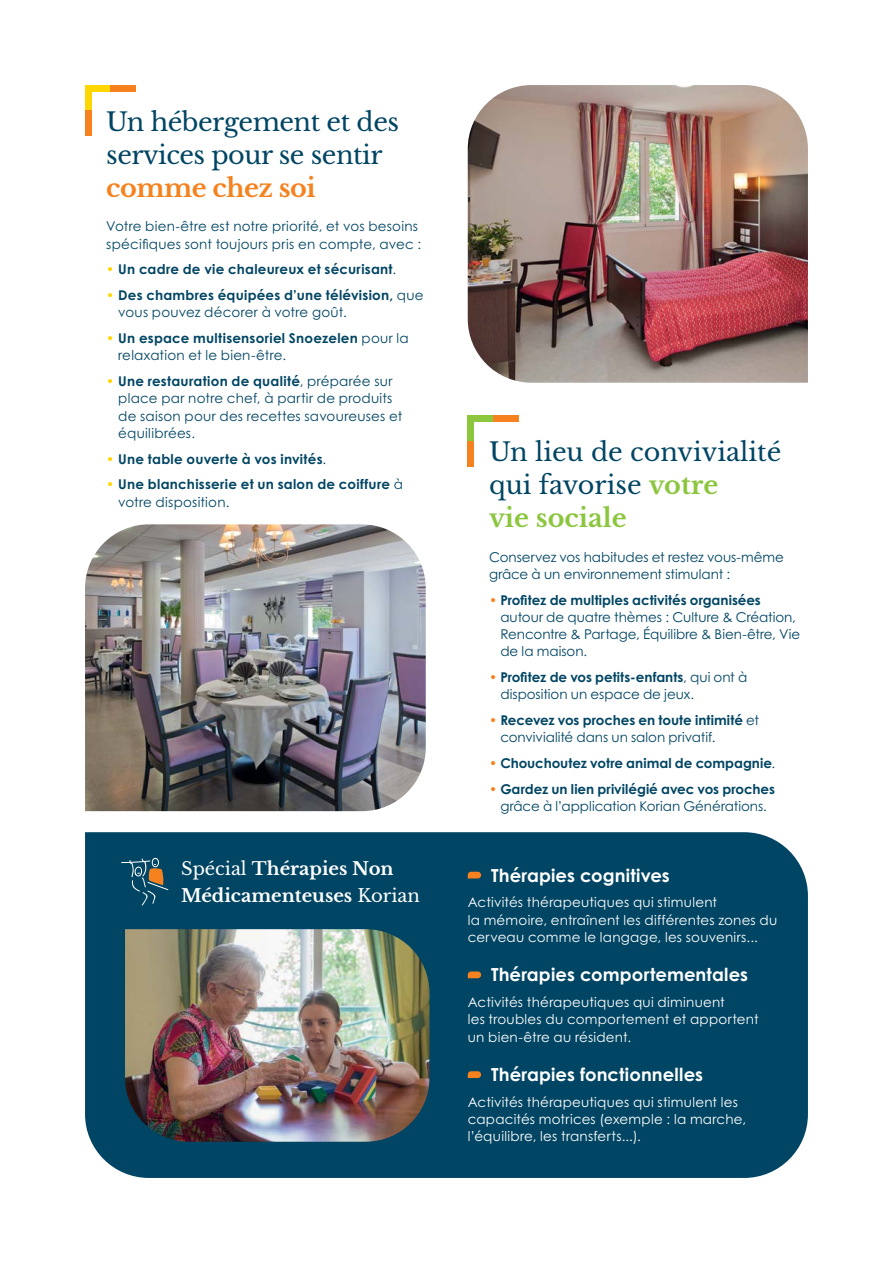
<style>
.page{position:relative;width:893px;height:1263px;background:#fff}
.page>*{position:absolute;margin:0;border:0;box-sizing:border-box;transform-origin:0 0}
.t1{font:25.5px/33px "Libre Baskerville";color:#004563}
.t2{font:25.5px/33px "Libre Baskerville";letter-spacing:-.02em;color:#004563}
.t3{font:700 25.5px "Libre Baskerville";letter-spacing:-.02em;color:#f5821f}
.t4{font:700 18px "Century Gothic Std";letter-spacing:.005em;color:#fff}
.t5{font:700 18px/27px "Libre Baskerville";color:#fff}
.t6{font:13.5px/17.2px "Century Gothic Std";color:#004563}
.t7{font:13.5px/17.2px "Century Gothic Std";letter-spacing:.015em;color:#fff}
.t8{font:700 13.5px/17.2px "Century Gothic Std";letter-spacing:.015em;color:#004563}
.s1{font-weight:400;color:#ffd600}
.s2{font-weight:400}
.s3{color:#ffd600}
.s4{font-weight:700}
.s5{font-weight:700;color:#8cc63f}
.s6{color:#f5821f}
.s7{font-weight:400;color:#f5821f}
</style>
<div class="page">
<img style="left:468px;top:85px;width:340px;height:298px">
<div style="left:85px;top:85px;width:6px;height:26px;background:#ffd600"></div>
<div style="left:85px;top:110px;width:6px;height:26px;background:#f5821f"></div>
<div style="left:85px;top:85px;width:26px;height:6px;background:#ffd600"></div>
<div style="left:111px;top:85px;width:25px;height:6px;background:#f5821f"></div>
<div style="left:468px;top:416px;width:6px;height:25px;background:#8cc63f"></div>
<div style="left:468px;top:441px;width:6px;height:25px;background:#f5821f"></div>
<div style="left:468px;top:416px;width:25px;height:6px;background:#8cc63f"></div>
<div style="left:493px;top:416px;width:26px;height:6px;background:#f5821f"></div>
<img style="left:85px;top:524px;width:341px;height:287px">
<div style="left:85px;top:832px;width:723px;height:346px;background:#004563"></div>
<svg style="left:468px;top:872px;width:13px;height:6px"></svg>
<svg style="left:468px;top:971px;width:13px;height:7px"></svg>
<svg style="left:468px;top:1071px;width:13px;height:7px"></svg>
<svg style="left:121px;top:857px;width:48px;height:49px;background:#2a596a"></svg>
<img style="left:125px;top:929px;width:304px;height:213px">
<h1 class="t2" style="left:106px;top:107px;width:294px">Un hébergement et des services pour se sentir</h1>
<h1 class="t3" style="left:106px;top:173px;width:211px">comme chez soi</h1>
<p class="t6" style="left:106px;top:219px;width:316px">Votre bien-être est notre priorité, et vos besoins spécifiques sont toujours pris en compte, avec :</p>
<p class="t8" style="left:106px;top:262px;width:291px"><span class="s1">•</span> Un cadre de vie chaleureux et sécurisant<span class="s2">.</span></p>
<p class="t8" style="left:118px;top:288px;width:307px;text-indent:-12px"><span class="s1">•</span> Des chambres équipées d’une télévision, <span class="s2">que vous pouvez décorer à votre goût.</span></p>
<p class="t8" style="left:118px;top:331px;width:292px;text-indent:-12px"><span class="s1">•</span> Un espace multisensoriel Snoezelen <span class="s2">pour la relaxation et le bien-être.</span></p>
<p class="t6" style="left:118px;top:374px;width:285px;text-indent:-12px"><span class="s3">•</span> <span class="s4">Une restauration de qualité</span>, préparée sur place par notre chef, à partir de produits de saison pour des recettes savoureuses et équilibrées.</p>
<p class="t8" style="left:106px;top:452px;width:222px"><span class="s1">•</span> Une table ouverte à vos invités<span class="s2">.</span></p>
<p class="t8" style="left:118px;top:477px;width:286px;text-indent:-12px"><span class="s1">•</span> Une blanchisserie et un salon de coiffure <span class="s2">à votre disposition.</span></p>
<h2 class="t5" style="left:181px;top:855px;width:240px"><span class="s2">Spécial</span> Thérapies Non<br>Médicamenteuses <span class="s2">Korian</span></h2>
<h1 class="t1" style="left:489px;top:438px;width:294px">Un lieu de convivialité qui favorise <span class="s5">votre<br>vie sociale</span></h1>
<p class="t6" style="left:489px;top:550px;width:296px">Conservez vos habitudes et restez vous-même grâce à un environnement stimulant :</p>
<p class="t6" style="left:500px;top:593px;width:301px;text-indent:-11px"><span class="s6">•</span> <span class="s4">Profitez de multiples activités organisées </span>autour de quatre thèmes : Culture &amp; Création, Rencontre &amp; Partage, Équilibre &amp; Bien-être, Vie de la maison.</p>
<p class="t6" style="left:500px;top:670px;width:248px;text-indent:-11px"><span class="s6">•</span> <span class="s4">Profitez de vos petits-enfants</span>, qui ont à disposition un espace de jeux.</p>
<p class="t6" style="left:500px;top:713px;width:260px;text-indent:-11px"><span class="s6">•</span> <span class="s4">Recevez vos proches en toute intimité</span> et convivialité dans un salon privatif.</p>
<p class="t8" style="left:489px;top:756px;width:288px"><span class="s7">•</span> Chouchoutez votre animal de compagnie<span class="s2">.</span></p>
<p class="t6" style="left:489px;top:782px;width:287px;text-align:center"><span class="s6">•</span> <span class="s4">Gardez un lien privilégié avec vos proches </span>grâce à l’application Korian Générations.</p>
<h2 class="t4" style="left:491px;top:868px;width:180px">Thérapies cognitives</h2>
<p class="t7" style="left:468px;top:895px;width:311px">Activités thérapeutiques qui stimulent<br>la mémoire, entraînent les différentes zones du cerveau comme le langage, les souvenirs...</p>
<h2 class="t4" style="left:491px;top:968px;width:259px">Thérapies comportementales</h2>
<p class="t7" style="left:468px;top:995px;width:292px">Activités thérapeutiques qui diminuent<br>les troubles du comportement et apportent un bien-être au résident.</p>
<h2 class="t4" style="left:491px;top:1068px;width:213px">Thérapies fonctionnelles</h2>
<p class="t7" style="left:468px;top:1095px;width:280px">Activités thérapeutiques qui stimulent les capacités motrices (exemple : la marche, l’équilibre, les transferts...).</p>
</div>
